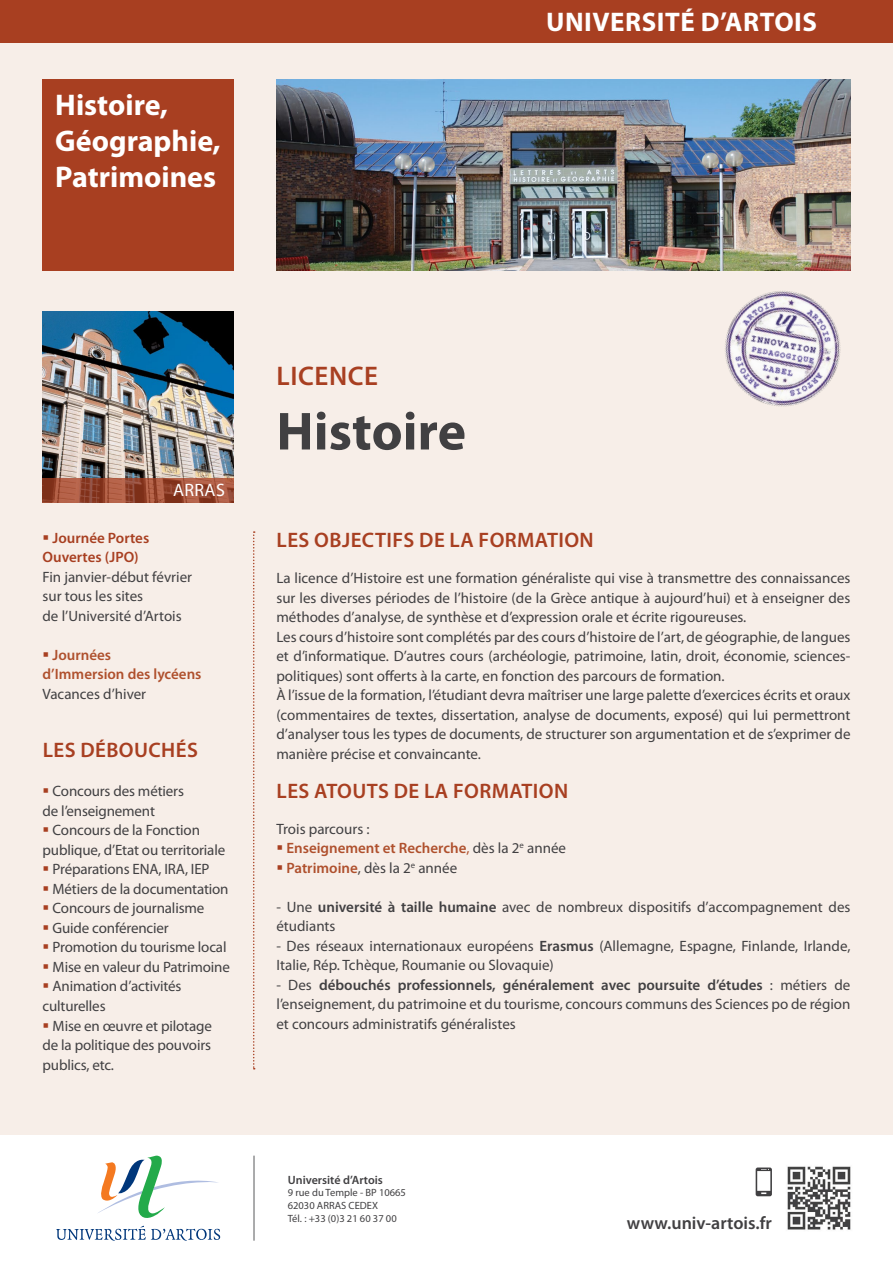
<style>
.page{position:relative;width:893px;height:1263px;background:#f7eee8}
.page>*{position:absolute;margin:0;border:0;box-sizing:border-box;transform-origin:0 0}
.t1{font:700 54px "Myriad Pro";color:#414042}
.t2{font:700 30px/36px "Myriad Pro";color:#fff}
.t3{font:700 27px "Myriad Pro";letter-spacing:.02em;color:#fff}
.t4{font:600 27px "Myriad Pro";letter-spacing:.02em;color:#a83f21}
.t5{font:600 21px "Myriad Pro";letter-spacing:.02em;color:#a83f21}
.t6{font:600 18px "Myriad Pro";color:#414042}
.t7{font:18px "Myriad Pro";letter-spacing:.02em;color:#fff}
.t8{font:15px/19.5px "Myriad Pro";color:#414042}
.t9{font:600 15px/19.5px "Myriad Pro";color:#af502d}
.t10{font:600 15px/19.5px "Myriad Pro";color:#a83f21}
.t11{font:600 12px "Myriad Pro";color:#414042}
.t12{font:10.5px/12.6px "Myriad Pro";color:#414042}
.s1{color:#a83f21}
.s2{font-weight:400}
.s3{font-weight:400;color:#414042}
.s4{font-weight:600;color:#af502d}
.s5{font-weight:600}
</style>
<div class="page">
<div style="left:0;top:1135px;width:893px;height:128px;background:#fff"></div>
<svg style="left:56px;top:1226px;width:164px;height:15px"></svg>
<svg style="left:98px;top:1155px;width:120px;height:63px"></svg>
<hr style="left:254px;top:1155px;width:1px;height:86px;background:#58595b">
<img style="left:787px;top:1166px;width:64px;height:64px">
<svg style="left:756px;top:1167px;width:16px;height:29px"></svg>
<img style="left:43px;top:311px;width:191px;height:167px">
<img style="left:276px;top:80px;width:574px;height:191px">
<div style="left:0;top:0;width:893px;height:43px;background:#a83f21"></div>
<svg style="left:253px;top:531px;width:2px;height:538px"></svg>
<svg style="left:43px;top:478px;width:191px;height:25px;background:#9d4d35"></svg>
<div style="left:43px;top:80px;width:191px;height:191px;background:#a83f21"></div>
<img style="left:698px;top:265px;width:153px;height:142px">
<h2 class="t2" style="left:55px;top:86px;width:167px">Histoire,<br>Géographie,<br>Patrimoines</h2>
<h3 class="t3" style="left:546px;top:5px;width:272px">UNIVERSITÉ D’ARTOIS</h3>
<p class="t7" style="left:173px;top:479px;width:53px">ARRAS</p>
<p class="t10" style="left:43px;top:528px;width:108px">▪ Journée Portes<br>Ouvertes (JPO)</p>
<p class="t8" style="left:43px;top:567px;width:151px">Fin janvier-début février sur tous les sites<br>de l’Université d’Artois</p>
<p class="t9" style="left:43px;top:645px;width:161px"><span class="s1">▪</span> Journées<br>d’Immersion des lycéens</p>
<p class="t8" style="left:43px;top:684px;width:105px">Vacances d’hiver</p>
<h3 class="t5" style="left:43px;top:737px;width:157px">LES DÉBOUCHÉS</h3>
<p class="t8" style="left:43px;top:781px;width:143px"><span class="s1">▪</span> Concours des métiers de l’enseignement</p>
<p class="t8" style="left:43px;top:820px;width:184px"><span class="s1">▪</span> Concours de la Fonction publique, d’Etat ou territoriale</p>
<p class="t8" style="left:43px;top:859px;width:169px"><span class="s1">▪</span> Préparations ENA, IRA, IEP</p>
<p class="t8" style="left:43px;top:879px;width:188px"><span class="s1">▪</span> Métiers de la documentation</p>
<p class="t8" style="left:43px;top:898px;width:163px"><span class="s1">▪</span> Concours de journalisme</p>
<p class="t8" style="left:43px;top:918px;width:128px"><span class="s1">▪</span> Guide conférencier</p>
<p class="t8" style="left:43px;top:937px;width:186px"><span class="s1">▪</span> Promotion du tourisme local</p>
<p class="t8" style="left:43px;top:957px;width:189px"><span class="s1">▪</span> Mise en valeur du Patrimoine</p>
<p class="t8" style="left:43px;top:976px;width:140px"><span class="s1">▪</span> Animation d’activités culturelles</p>
<p class="t8" style="left:43px;top:1015px;width:171px;text-align:justify"><span class="s1">▪</span> Mise en œuvre et pilotage de la politique des pouvoirs publics, etc.</p>
<h3 class="t4" style="left:277px;top:358px;width:103px">LICENCE</h3>
<h1 class="t1" style="left:276px;top:396px;width:191px">Histoire</h1>
<h3 class="t5" style="left:277px;top:527px;width:319px">LES OBJECTIFS DE LA FORMATION</h3>
<p class="t8" style="left:276px;top:568px;width:576px">La licence d’Histoire est une formation généraliste qui vise à transmettre des connaissances sur les diverses périodes de l’histoire (de la Grèce antique à aujourd’hui) et à enseigner des méthodes d’analyse, de synthèse et d’expression orale et écrite rigoureuses.<br>Les cours d’histoire sont complétés par des cours d’histoire de l’art, de géographie, de langues et d’informatique. D’autres cours (archéologie, patrimoine, latin, droit, économie, sciences&shy;politiques) sont offerts à la carte, en fonction des parcours de formation.<br>À l’issue de la formation, l’étudiant devra maîtriser une large palette d’exercices écrits et oraux (commentaires de textes, dissertation, analyse de documents, exposé) qui lui permettront d’analyser tous les types de documents, de structurer son argumentation et de s’exprimer de manière précise et convaincante.</p>
<h3 class="t5" style="left:277px;top:777px;width:293px">LES ATOUTS DE LA FORMATION</h3>
<p class="t8" style="left:276px;top:819px;width:95px">Trois parcours :</p>
<p class="t9" style="left:276px;top:838px;width:291px"><span class="s1">▪</span> Enseignement et Recherche<span class="s2">,</span> <span class="s3">dès la 2</span><sup>e</sup> <span class="s3">année</span></p>
<p class="t8" style="left:276px;top:858px;width:182px"><span class="s1">▪</span> <span class="s4">Patrimoine</span>, dès la 2<sup>e</sup> année</p>
<p class="t8" style="left:276px;top:897px;width:576px">- Une <span class="s5">université à taille humaine</span> avec de nombreux dispositifs d’accompagnement des étudiants</p>
<p class="t8" style="left:276px;top:936px;width:575px">- Des réseaux internationaux européens <span class="s5">Erasmus</span> (Allemagne, Espagne, Finlande, Irlande,<br>Italie, Rép. Tchèque, Roumanie ou Slovaquie)</p>
<p class="t8" style="left:276px;top:975px;width:576px;text-align:justify">- Des <span class="s5">débouchés professionnels, généralement avec poursuite d’études</span> : métiers de l’enseignement, du patrimoine et du tourisme, concours communs des Sciences po de région et concours administratifs généralistes</p>
<p class="t11" style="left:288px;top:1172px;width:97px">Université d’Artois</p>
<p class="t12" style="left:288px;top:1186px;width:120px">9 rue du Temple - BP 10665<br>62030 ARRAS CEDEX<br>Tél. : +33 (0)3 21 60 37 00</p>
<p class="t6" style="left:627px;top:1211px;width:146px">www.univ-artois.fr</p>
</div>
